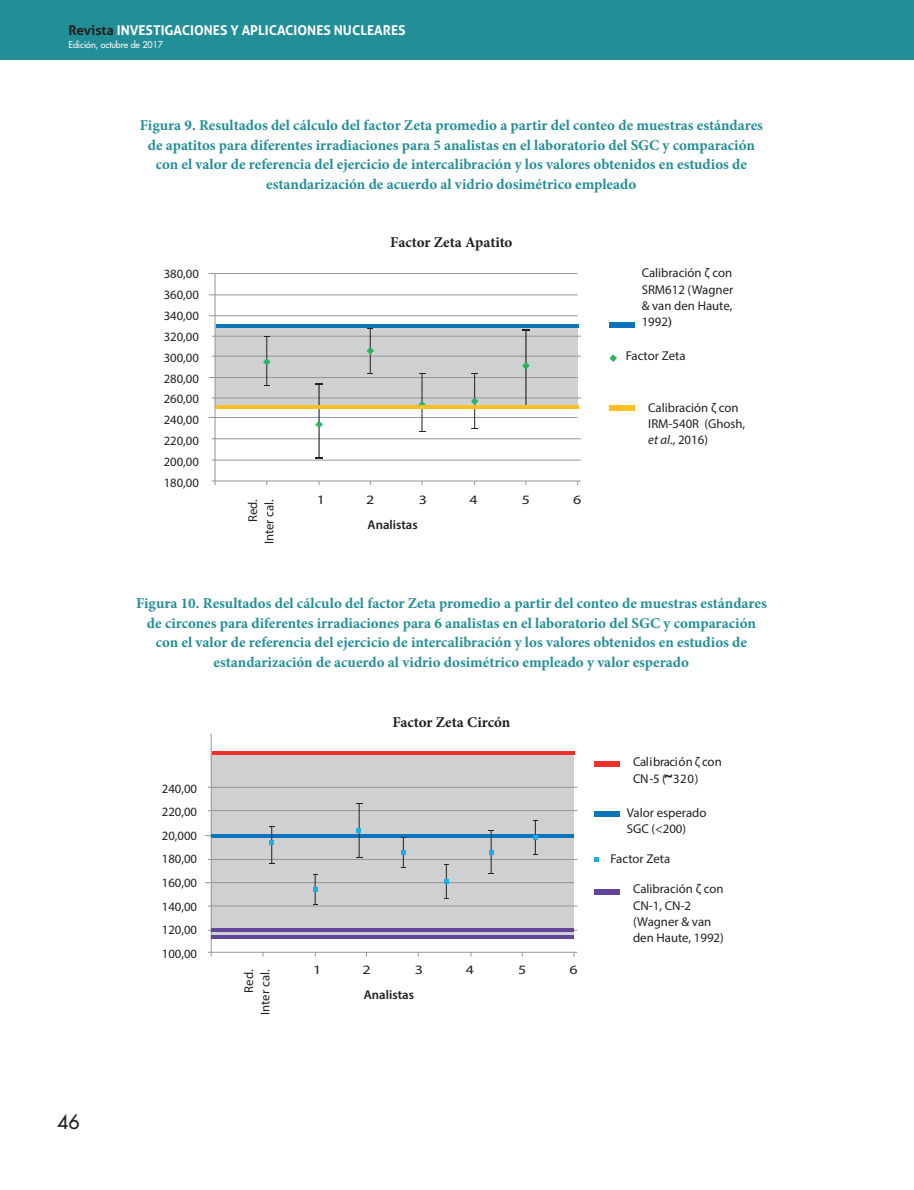
<style>
.page{position:relative;width:914px;height:1190px;background:#fff}
.page>*{position:absolute;margin:0;border:0;box-sizing:border-box;transform-origin:0 0}
.t1{font:30.9px "Myriad Pro";color:#231f20}
.t2{font:500 19.5px "Futura Std";color:#231f20}
.t3{font:700 15px/19.5px "Minion Pro";color:#228e97;text-align:center}
.t4{font:700 15px "Minion Pro";color:#231f20}
.t5{font:700 13.5px "Aller";color:#fff}
.t6{font:12.75px/16.4px "Myriad Pro";color:#231f20}
.t7{font:600 12.75px "Myriad Pro";color:#231f20}
.t8{font:12.75px "Myriad Pro";color:#231f20;scale:1.24 1}
.t9{font:500 9px "Futura Std";letter-spacing:-.01em;color:#fff}
.s1{color:#231f20}
.s2{font-style:italic}
</style>
<div class="page">
<div style="left:0;top:0;width:914px;height:60px;background:#228e97"></div>
<div style="left:215px;top:326px;width:363px;height:82px;background:#cfd0d2"></div>
<hr style="left:209px;top:273px;width:369px;height:1px;background:#939598">
<hr style="left:209px;top:294px;width:369px;height:1px;background:#939598">
<hr style="left:209px;top:315px;width:369px;height:1px;background:#939598">
<hr style="left:212px;top:336px;width:369px;height:1px;background:#939598">
<hr style="left:212px;top:356px;width:369px;height:1px;background:#939598">
<hr style="left:209px;top:377px;width:369px;height:1px;background:#939598">
<hr style="left:212px;top:397px;width:369px;height:1px;background:#939598">
<hr style="left:209px;top:417px;width:369px;height:1px;background:#939598">
<hr style="left:212px;top:438px;width:369px;height:1px;background:#939598">
<hr style="left:212px;top:459px;width:369px;height:1px;background:#939598">
<hr style="left:212px;top:480px;width:369px;height:1px;background:#939598">
<hr style="left:215px;top:273px;width:1px;height:212px;background:#939598">
<hr style="left:266px;top:337px;width:1px;height:48px;background:#231f20">
<hr style="left:370px;top:328px;width:1px;height:45px;background:#231f20">
<hr style="left:421px;top:374px;width:1px;height:58px;background:#231f20">
<hr style="left:474px;top:374px;width:1px;height:55px;background:#231f20">
<hr style="left:525px;top:330px;width:1px;height:76px;background:#231f20">
<hr style="left:318px;top:384px;width:2px;height:74px;background:#231f20">
<hr style="left:216px;top:324px;width:363px;height:4px;background:#0b74bb">
<div style="left:609px;top:322px;width:26px;height:6px;background:#0b74bb"></div>
<div style="left:609px;top:405px;width:26px;height:6px;background:#fdbe26"></div>
<svg style="left:609px;top:354px;width:8px;height:8px"></svg>
<svg style="left:522px;top:362px;width:8px;height:7px"></svg>
<svg style="left:366px;top:347px;width:8px;height:7px"></svg>
<svg style="left:263px;top:358px;width:7px;height:8px"></svg>
<svg style="left:315px;top:421px;width:8px;height:7px"></svg>
<svg style="left:418px;top:401px;width:8px;height:4px"></svg>
<svg style="left:471px;top:397px;width:7px;height:8px"></svg>
<hr style="left:216px;top:405px;width:363px;height:3px;background:#fdbe26">
<div style="left:594px;top:811px;width:25px;height:6px;background:#0b74bb"></div>
<div style="left:594px;top:761px;width:25px;height:5px;background:#ee2f2c"></div>
<div style="left:594px;top:889px;width:25px;height:5px;background:#64439b"></div>
<div style="left:211px;top:753px;width:363px;height:184px;background:#cfd0d2"></div>
<hr style="left:208px;top:786px;width:369px;height:1px;background:#939598">
<hr style="left:208px;top:810px;width:369px;height:1px;background:#939598">
<hr style="left:205px;top:835px;width:369px;height:1px;background:#939598">
<hr style="left:208px;top:859px;width:369px;height:1px;background:#939598">
<hr style="left:205px;top:882px;width:369px;height:1px;background:#939598">
<hr style="left:208px;top:905px;width:369px;height:1px;background:#939598">
<hr style="left:208px;top:929px;width:369px;height:1px;background:#939598">
<hr style="left:208px;top:951px;width:369px;height:1px;background:#939598">
<hr style="left:211px;top:733px;width:1px;height:223px;background:#939598">
<hr style="left:212px;top:751px;width:363px;height:3px;background:#ee2f2c">
<hr style="left:211px;top:928px;width:363px;height:4px;background:#64439b">
<hr style="left:211px;top:935px;width:363px;height:4px;background:#64439b">
<svg style="left:211px;top:833px;width:363px;height:4px"></svg>
<hr style="left:271px;top:826px;width:1px;height:37px;background:#231f20">
<hr style="left:315px;top:874px;width:1px;height:30px;background:#231f20">
<hr style="left:359px;top:803px;width:1px;height:54px;background:#231f20">
<hr style="left:403px;top:837px;width:1px;height:30px;background:#231f20">
<hr style="left:446px;top:864px;width:1px;height:35px;background:#231f20">
<hr style="left:491px;top:830px;width:1px;height:43px;background:#231f20">
<hr style="left:535px;top:820px;width:1px;height:34px;background:#231f20">
<svg style="left:269px;top:840px;width:5px;height:5px"></svg>
<svg style="left:313px;top:887px;width:4px;height:4px"></svg>
<svg style="left:356px;top:828px;width:5px;height:4px"></svg>
<svg style="left:401px;top:849px;width:5px;height:5px"></svg>
<svg style="left:444px;top:879px;width:5px;height:5px"></svg>
<svg style="left:489px;top:849px;width:4px;height:5px"></svg>
<svg style="left:533px;top:835px;width:5px;height:5px"></svg>
<svg style="left:594px;top:857px;width:5px;height:4px"></svg>
<p class="t5" style="left:68px;top:21px;width:339px"><span class="s1">Revista</span> INVESTIGACIONES Y APLICACIONES NUCLEARES</p>
<p class="t9" style="left:68px;top:39px;width:96px">Edición, octubre de 2017</p>
<p class="t3" style="left:140px;top:116px;width:625px">Figura 9. Resultados del cálculo del factor Zeta promedio a partir del conteo de muestras estándares de apatitos para diferentes irradiaciones para 5 analistas en el laboratorio del SGC y comparación con el valor de referencia del ejercicio de intercalibración y los valores obtenidos en estudios de estandarización de acuerdo al vidrio dosimétrico empleado</p>
<p class="t6" style="left:164px;top:263px;width:37px;line-height:20.9px;text-align:justify">380,00<br>360,00<br>340,00<br>320,00<br>300,00<br>280,00<br>260,00<br>240,00<br>220,00<br>200,00<br>180,00</p>
<p class="t4" style="left:390px;top:231px;width:124px">Factor Zeta Apatito</p>
<p class="t6" style="left:244px;top:544px;width:47px;text-align:right;rotate:-90deg">Red.<br>Inter cal.</p>
<p class="t8" style="left:317px;top:491px;width:8px">1</p>
<p class="t8" style="left:366px;top:491px;width:8px">2</p>
<p class="t8" style="left:419px;top:491px;width:8px">3</p>
<p class="t8" style="left:469px;top:491px;width:8px">4</p>
<p class="t8" style="left:522px;top:491px;width:8px">5</p>
<p class="t8" style="left:573px;top:491px;width:8px">6</p>
<p class="t7" style="left:368px;top:516px;width:52px">Analistas</p>
<p class="t6" style="left:641px;top:264px;width:93px;text-align:justify">Calibración ζ con SRM612 (Wagner &amp; van den Haute, 1992)</p>
<p class="t6" style="left:626px;top:347px;width:61px">Factor Zeta</p>
<p class="t6" style="left:648px;top:399px;width:98px">Calibración ζ con<br>IRM-540R (Ghosh, <span class="s2">et al</span>., 2016)</p>
<p class="t3" style="left:136px;top:593px;width:632px">Figura 10. Resultados del cálculo del factor Zeta promedio a partir del conteo de muestras estándares de circones para diferentes irradiaciones para 6 analistas en el laboratorio del SGC y comparación con el valor de referencia del ejercicio de intercalibración y los valores obtenidos en estudios de estandarización de acuerdo al vidrio dosimétrico empleado y valor esperado</p>
<h2 class="t2" style="left:57px;top:1109px;width:24px">46</h2>
<p class="t6" style="left:162px;top:776px;width:37px;line-height:23.5px;text-align:justify">240,00<br>220,00<br>20,000<br>180,00<br>160,00<br>140,00<br>120,00<br>100,00</p>
<p class="t6" style="left:241px;top:1014px;width:47px;text-align:right;rotate:-90deg">Red.<br>Inter cal.</p>
<p class="t4" style="left:392px;top:711px;width:120px">Factor Zeta Circón</p>
<p class="t8" style="left:313px;top:962px;width:8px">1</p>
<p class="t8" style="left:362px;top:962px;width:8px">2</p>
<p class="t8" style="left:415px;top:962px;width:8px">3</p>
<p class="t8" style="left:466px;top:962px;width:8px">4</p>
<p class="t8" style="left:518px;top:962px;width:8px">5</p>
<p class="t8" style="left:569px;top:962px;width:8px">6</p>
<p class="t7" style="left:364px;top:987px;width:52px">Analistas</p>
<p class="t6" style="left:633px;top:753px;width:90px">Calibración ζ con<br>CN-5 ( 320)</p>
<h1 class="t1" style="left:664px;top:770px;width:11px">˜</h1>
<p class="t6" style="left:627px;top:804px;width:81px">Valor esperado<br>SGC (&lt;200)</p>
<p class="t6" style="left:610px;top:850px;width:61px">Factor Zeta</p>
<p class="t6" style="left:633px;top:880px;width:92px">Calibración ζ con<br>CN-1, CN-2 (Wagner &amp; van den Haute, 1992)</p>
</div>
